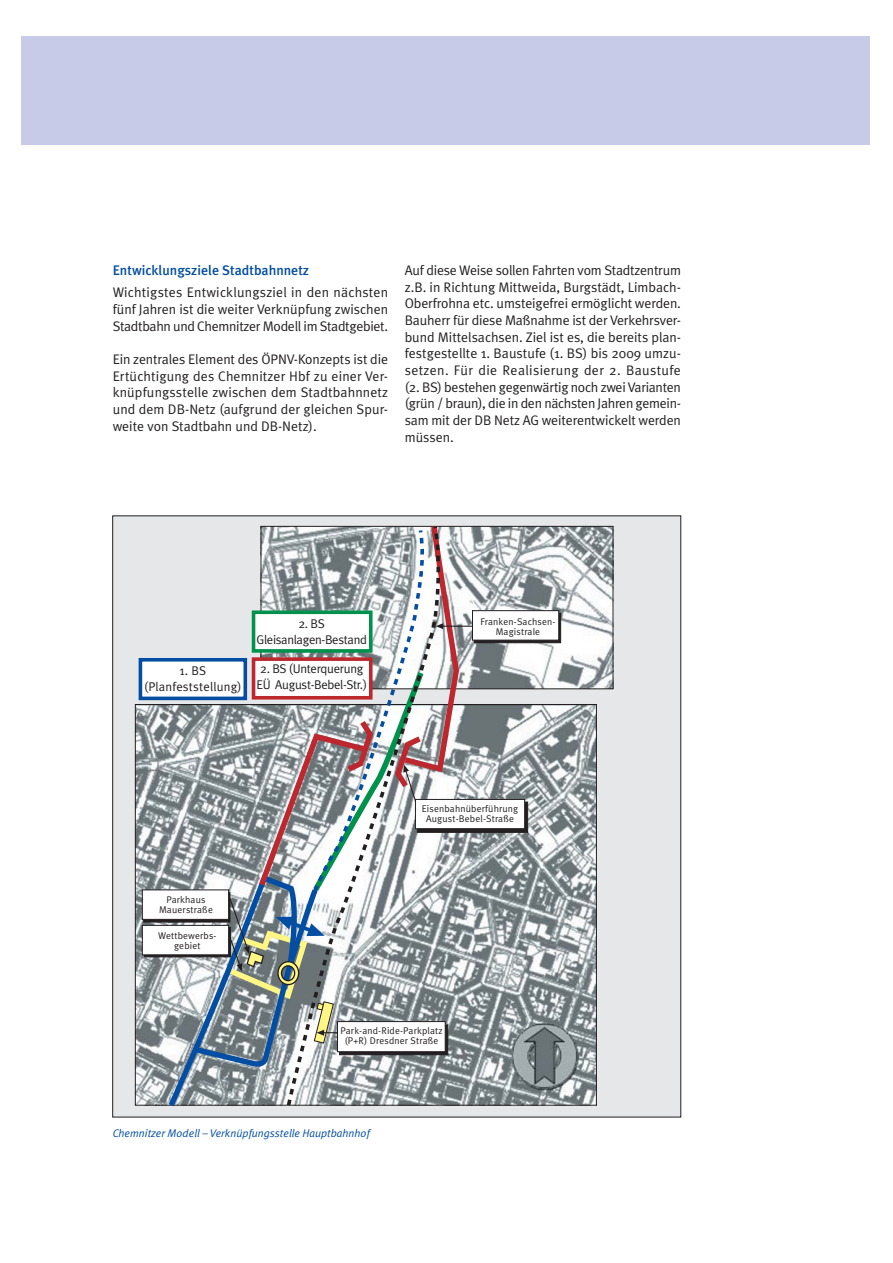
<style>
.page{position:relative;width:893px;height:1263px;background:#fff}
.page>*{position:absolute;margin:0;border:0;box-sizing:border-box;transform-origin:0 0}
.t1{font:13.95px/16.6px "Meta Plus Normal";letter-spacing:-.01em;color:#231f20;text-align:justify}
.t2{font:500 13.95px "Meta Plus";color:#034ea2}
.t3{font:12.6px/16.4px "Meta Plus Normal";letter-spacing:-.025em;color:#231f20;text-align:center}
.t4{font:12.6px/16.4px "Meta Plus Normal";letter-spacing:.015em;color:#231f20;text-align:center}
.t5{font:italic 11.1px "Meta Plus Normal";color:#034ea2}
.t6{font:9.75px/10.2px "Meta Plus Normal";letter-spacing:.015em;color:#231f20;text-align:center}
</style>
<div class="page">
<div style="left:21px;top:36px;width:849px;height:108px;background:#c7cbe7"></div>
<div style="left:112px;top:515px;width:569px;height:602px;background:#e6e7e8"></div>
<img style="left:461px;top:528px;width:150px;height:159px">
<img style="left:137px;top:706px;width:457px;height:397px">
<svg style="left:260px;top:525px;width:201px;height:366px;background:#c3b2b4"></svg>
<svg style="left:285px;top:525px;width:159px;height:581px;background:#bab7b8"></svg>
<div style="left:139px;top:658px;width:108px;height:42px;background:#fff;border:4px solid #034ea2"></div>
<hr style="left:443px;top:626px;width:44px;height:1px;background:#231f20">
<svg style="left:436px;top:623px;width:7px;height:6px"></svg>
<div style="left:417px;top:802px;width:111px;height:31px;background:#231f20;border:1px solid #231f20"></div>
<div style="left:415px;top:799px;width:110px;height:30px;background:#fff;border:1px solid #231f20"></div>
<div style="left:474px;top:613px;width:87px;height:30px;background:#231f20"></div>
<div style="left:472px;top:610px;width:87px;height:30px;background:#fff;border:1px solid #231f20"></div>
<div style="left:142px;top:925px;width:87px;height:30px;background:#fff;border:1px solid #231f20"></div>
<div style="left:142px;top:890px;width:87px;height:30px;background:#fff;border:1px solid #231f20"></div>
<svg style="left:166px;top:526px;width:260px;height:581px"></svg>
<svg style="left:339px;top:1025px;width:109px;height:30px"></svg>
<div style="left:337px;top:1021px;width:108px;height:31px;background:#fff;border:1px solid #231f20"></div>
<p class="t2" style="left:113px;top:265px;width:198px">Entwicklungsziele Stadtbahnnetz</p>
<p class="t1" style="left:113px;top:285px;width:277px">Wichtigstes Entwicklungsziel in den nächsten fünf Jahren ist die weiter Verknüpfung zwischen Stadtbahn und Chemnitzer Modell im Stadtgebiet.</p>
<p class="t1" style="left:113px;top:352px;width:277px">Ein zentrales Element des ÖPNV-Konzepts ist die Ertüchtigung des Chemnitzer Hbf zu einer Ver&shy;knüpfungsstelle zwischen dem Stadtbahnnetz und dem DB-Netz (aufgrund der gleichen Spur&shy;weite von Stadtbahn und DB-Netz).</p>
<p class="t1" style="left:405px;top:263px;width:278px">Auf diese Weise sollen Fahrten vom Stadtzentrum z.B. in Richtung Mittweida, Burgstädt, Limbach-Oberfrohna etc. umsteigefrei ermöglicht werden.<br>Bauherr für diese Maßnahme ist der Verkehrsver&shy;bund Mittelsachsen. Ziel ist es, die bereits plan&shy;festgestellte 1. Baustufe (1. BS) bis 2009 umzu&shy;setzen. Für die Realisierung der 2. Baustufe (2. BS) bestehen gegenwärtig noch zwei Varianten (grün / braun), die in den nächsten Jahren gemein&shy;sam mit der DB Netz AG weiterentwickelt werden müssen.</p>
<p class="t4" style="left:144px;top:664px;width:99px">1. BS (Planfeststellung)</p>
<p class="t3" style="left:256px;top:616px;width:112px">2. BS<br>Gleisanlagen-Bestand</p>
<p class="t3" style="left:256px;top:662px;width:112px;text-align:left">2. BS (Unterquerung<br>EÜ August-Bebel-Str.)</p>
<p class="t6" style="left:159px;top:896px;width:55px">Parkhaus<br>Mauerstraße</p>
<p class="t6" style="left:158px;top:931px;width:60px">Wettbewerbs&shy;gebiet</p>
<p class="t6" style="left:480px;top:617px;width:76px">Franken-Sachsen-<br>Magistrale</p>
<p class="t6" style="left:422px;top:804px;width:98px">Eisenbahnüberführung<br>August-Bebel-Straße</p>
<p class="t6" style="left:340px;top:1027px;width:104px">Park-and-Ride-Parkplatz (P+R) Dresdner Straße</p>
<p class="t5" style="left:113px;top:1128px;width:259px">Chemnitzer Modell – Verknüpfungsstelle Hauptbahnhof</p>
</div>
